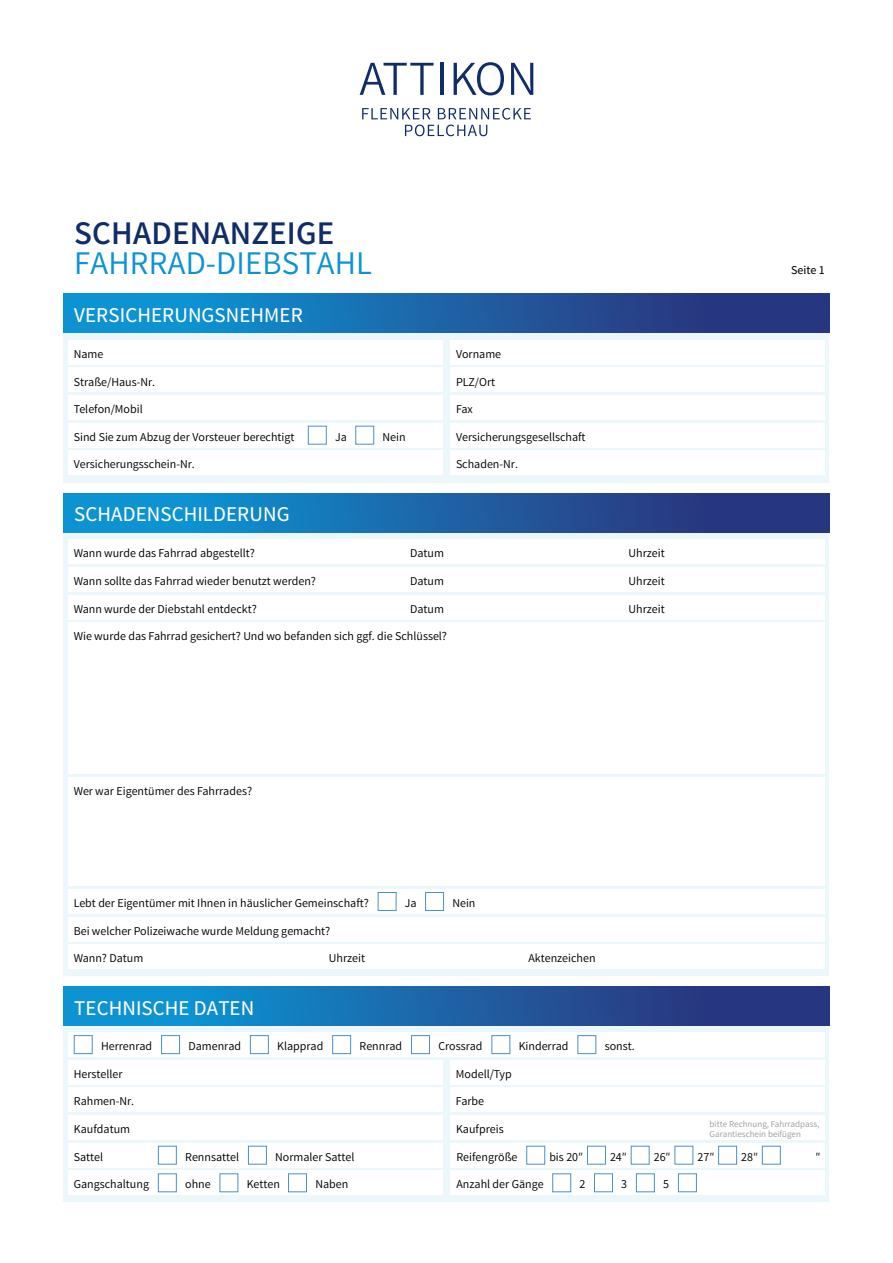
<style>
.page{position:relative;width:893px;height:1263px;background:#fff}
.page>*{position:absolute;margin:0;border:0;box-sizing:border-box;transform-origin:0 0}
.t1{font:33px "Varta";letter-spacing:.005em;color:#0d93d2}
.t2{font:700 33px "Varta";letter-spacing:.005em;color:#102d69}
.t3{font:500 21px "Varta";letter-spacing:.005em;color:#fff}
.t4{font:12px "Varta";color:#000}
.t5{font:500 12px "Varta";color:#000}
.t6{font:9px/10.8px "Varta";color:#9d9d9c}
</style>
<div class="page">
<div style="left:64px;top:1025px;width:765px;height:177px;background:#ecf7fc"></div>
<div style="left:64px;top:333px;width:765px;height:149px;background:#ecf7fc"></div>
<div style="left:64px;top:532px;width:765px;height:444px;background:#ecf7fc"></div>
<svg style="left:360px;top:63px;width:73px;height:32px"></svg>
<hr style="left:440px;top:63px;width:4px;height:32px;background:#102d69">
<svg style="left:454px;top:62px;width:50px;height:33px"></svg>
<svg style="left:511px;top:63px;width:22px;height:32px"></svg>
<svg style="left:362px;top:108px;width:169px;height:28px"></svg>
<div style="left:64px;top:294px;width:765px;height:39px;background:linear-gradient(to right,#0a9fdc,#2d2973)"></div>
<div style="left:64px;top:493px;width:765px;height:39px;background:linear-gradient(to right,#0a9fdc,#2d2973)"></div>
<div style="left:68px;top:340px;width:374px;height:25px;background:#fff"></div>
<div style="left:68px;top:539px;width:757px;height:25px;background:#fff"></div>
<div style="left:68px;top:567px;width:757px;height:25px;background:#fff"></div>
<div style="left:68px;top:595px;width:757px;height:24px;background:#fff"></div>
<div style="left:68px;top:622px;width:757px;height:152px;background:#fff"></div>
<div style="left:68px;top:777px;width:757px;height:109px;background:#fff"></div>
<div style="left:68px;top:368px;width:374px;height:24px;background:#fff"></div>
<div style="left:68px;top:395px;width:374px;height:25px;background:#fff"></div>
<div style="left:68px;top:423px;width:374px;height:24px;background:#fff"></div>
<div style="left:308px;top:426px;width:19px;height:18px;background:#fff;border:1px solid #4b8fcc"></div>
<div style="left:355px;top:426px;width:19px;height:18px;background:#fff;border:1px solid #4b8fcc"></div>
<div style="left:451px;top:340px;width:374px;height:25px;background:#fff"></div>
<div style="left:451px;top:368px;width:374px;height:24px;background:#fff"></div>
<div style="left:451px;top:395px;width:374px;height:25px;background:#fff"></div>
<div style="left:451px;top:423px;width:374px;height:24px;background:#fff"></div>
<div style="left:68px;top:451px;width:374px;height:24px;background:#fff"></div>
<div style="left:451px;top:451px;width:374px;height:24px;background:#fff"></div>
<div style="left:64px;top:987px;width:765px;height:38px;background:linear-gradient(to right,#0a9fdc,#2d2973)"></div>
<div style="left:68px;top:889px;width:757px;height:25px;background:#fff"></div>
<div style="left:68px;top:917px;width:757px;height:24px;background:#fff"></div>
<div style="left:68px;top:944px;width:757px;height:25px;background:#fff"></div>
<div style="left:68px;top:1032px;width:757px;height:25px;background:#fff"></div>
<div style="left:74px;top:1035px;width:19px;height:19px;background:#fff;border:1px solid #4b8fcc"></div>
<div style="left:161px;top:1035px;width:19px;height:19px;background:#fff;border:1px solid #4b8fcc"></div>
<div style="left:250px;top:1035px;width:19px;height:19px;background:#fff;border:1px solid #4b8fcc"></div>
<div style="left:332px;top:1035px;width:19px;height:19px;background:#fff;border:1px solid #4b8fcc"></div>
<div style="left:411px;top:1035px;width:19px;height:19px;background:#fff;border:1px solid #4b8fcc"></div>
<div style="left:491px;top:1035px;width:19px;height:19px;background:#fff;border:1px solid #4b8fcc"></div>
<div style="left:577px;top:1035px;width:19px;height:19px;background:#fff;border:1px solid #4b8fcc"></div>
<div style="left:68px;top:1060px;width:374px;height:24px;background:#fff"></div>
<div style="left:68px;top:1087px;width:374px;height:25px;background:#fff"></div>
<div style="left:68px;top:1115px;width:374px;height:25px;background:#fff"></div>
<div style="left:68px;top:1143px;width:374px;height:24px;background:#fff"></div>
<div style="left:68px;top:1170px;width:374px;height:25px;background:#fff"></div>
<div style="left:451px;top:1170px;width:374px;height:25px;background:#fff"></div>
<div style="left:451px;top:1143px;width:374px;height:24px;background:#fff"></div>
<div style="left:451px;top:1060px;width:374px;height:24px;background:#fff"></div>
<div style="left:451px;top:1087px;width:374px;height:25px;background:#fff"></div>
<div style="left:451px;top:1115px;width:374px;height:25px;background:#fff"></div>
<div style="left:378px;top:892px;width:18px;height:19px;background:#fff;border:1px solid #4b8fcc"></div>
<div style="left:425px;top:892px;width:19px;height:19px;background:#fff;border:1px solid #4b8fcc"></div>
<div style="left:158px;top:1146px;width:19px;height:18px;background:#fff;border:1px solid #4b8fcc"></div>
<div style="left:526px;top:1146px;width:19px;height:18px;background:#fff;border:1px solid #4b8fcc"></div>
<div style="left:587px;top:1146px;width:19px;height:18px;background:#fff;border:1px solid #4b8fcc"></div>
<div style="left:631px;top:1146px;width:19px;height:18px;background:#fff;border:1px solid #4b8fcc"></div>
<div style="left:674px;top:1146px;width:19px;height:18px;background:#fff;border:1px solid #4b8fcc"></div>
<div style="left:718px;top:1146px;width:19px;height:18px;background:#fff;border:1px solid #4b8fcc"></div>
<div style="left:248px;top:1146px;width:19px;height:18px;background:#fff;border:1px solid #4b8fcc"></div>
<div style="left:762px;top:1146px;width:19px;height:18px;background:#fff;border:1px solid #4b8fcc"></div>
<div style="left:158px;top:1173px;width:19px;height:19px;background:#fff;border:1px solid #4b8fcc"></div>
<div style="left:552px;top:1173px;width:19px;height:19px;background:#fff;border:1px solid #4b8fcc"></div>
<div style="left:594px;top:1173px;width:19px;height:19px;background:#fff;border:1px solid #4b8fcc"></div>
<div style="left:636px;top:1173px;width:19px;height:19px;background:#fff;border:1px solid #4b8fcc"></div>
<div style="left:220px;top:1173px;width:18px;height:19px;background:#fff;border:1px solid #4b8fcc"></div>
<div style="left:288px;top:1173px;width:19px;height:19px;background:#fff;border:1px solid #4b8fcc"></div>
<div style="left:678px;top:1173px;width:19px;height:19px;background:#fff;border:1px solid #4b8fcc"></div>
<h1 class="t2" style="left:74px;top:212px;width:261px">SCHADENANZEIGE</h1>
<h1 class="t1" style="left:74px;top:242px;width:299px">FAHRRAD-DIEBSTAHL</h1>
<h2 class="t3" style="left:74px;top:302px;width:230px">VERSICHERUNGSNEHMER</h2>
<p class="t4" style="left:74px;top:346px;width:31px">Name</p>
<p class="t4" style="left:74px;top:374px;width:83px">Straße/Haus-Nr.</p>
<p class="t4" style="left:74px;top:402px;width:70px">Telefon/Mobil</p>
<p class="t4" style="left:74px;top:429px;width:222px">Sind Sie zum Abzug der Vorsteuer berechtigt</p>
<p class="t4" style="left:335px;top:429px;width:13px">Ja</p>
<p class="t4" style="left:383px;top:429px;width:25px">Nein</p>
<p class="t4" style="left:456px;top:346px;width:47px">Vorname</p>
<p class="t4" style="left:456px;top:374px;width:41px">PLZ/Ort</p>
<p class="t4" style="left:456px;top:402px;width:18px">Fax</p>
<p class="t4" style="left:456px;top:429px;width:131px">Versicherungsgesellschaft</p>
<p class="t4" style="left:74px;top:457px;width:122px">Versicherungsschein-Nr.</p>
<p class="t4" style="left:456px;top:457px;width:63px">Schaden-Nr.</p>
<h2 class="t3" style="left:74px;top:501px;width:217px">SCHADENSCHILDERUNG</h2>
<p class="t4" style="left:74px;top:546px;width:182px">Wann wurde das Fahrrad abgestellt?</p>
<p class="t4" style="left:74px;top:573px;width:244px">Wann sollte das Fahrrad wieder benutzt werden?</p>
<p class="t4" style="left:74px;top:601px;width:185px">Wann wurde der Diebstahl entdeckt?</p>
<p class="t4" style="left:74px;top:629px;width:375px">Wie wurde das Fahrrad gesichert? Und wo befanden sich ggf. die Schlüssel?</p>
<p class="t4" style="left:410px;top:546px;width:35px">Datum</p>
<p class="t4" style="left:410px;top:573px;width:35px">Datum</p>
<p class="t4" style="left:410px;top:601px;width:35px">Datum</p>
<p class="t4" style="left:629px;top:546px;width:38px">Uhrzeit</p>
<p class="t4" style="left:629px;top:573px;width:38px">Uhrzeit</p>
<p class="t4" style="left:629px;top:601px;width:38px">Uhrzeit</p>
<p class="t4" style="left:74px;top:783px;width:180px">Wer war Eigentümer des Fahrrades?</p>
<p class="t4" style="left:74px;top:895px;width:297px">Lebt der Eigentümer mit Ihnen in häuslicher Gemeinschaft?</p>
<p class="t4" style="left:74px;top:923px;width:258px">Bei welcher Polizeiwache wurde Meldung gemacht?</p>
<p class="t4" style="left:74px;top:951px;width:71px">Wann? Datum</p>
<p class="t4" style="left:329px;top:951px;width:38px">Uhrzeit</p>
<p class="t4" style="left:528px;top:951px;width:69px">Aktenzeichen</p>
<p class="t4" style="left:405px;top:895px;width:13px">Ja</p>
<p class="t4" style="left:452px;top:895px;width:25px">Nein</p>
<h2 class="t3" style="left:74px;top:994px;width:181px">TECHNISCHE DATEN</h2>
<p class="t5" style="left:791px;top:262px;width:35px">Seite 1</p>
<p class="t4" style="left:101px;top:1039px;width:53px">Herrenrad</p>
<p class="t4" style="left:188px;top:1039px;width:54px">Damenrad</p>
<p class="t4" style="left:277px;top:1039px;width:48px">Klapprad</p>
<p class="t4" style="left:359px;top:1039px;width:44px">Rennrad</p>
<p class="t4" style="left:438px;top:1039px;width:46px">Crossrad</p>
<p class="t4" style="left:519px;top:1039px;width:51px">Kinderrad</p>
<p class="t4" style="left:605px;top:1039px;width:31px">sonst.</p>
<p class="t4" style="left:74px;top:1066px;width:50px">Hersteller</p>
<p class="t4" style="left:74px;top:1094px;width:62px">Rahmen-Nr.</p>
<p class="t4" style="left:74px;top:1121px;width:58px">Kaufdatum</p>
<p class="t4" style="left:74px;top:1149px;width:31px">Sattel</p>
<p class="t4" style="left:74px;top:1177px;width:77px">Gangschaltung</p>
<p class="t4" style="left:456px;top:1177px;width:89px">Anzahl der Gänge</p>
<p class="t4" style="left:456px;top:1066px;width:57px">Modell/Typ</p>
<p class="t4" style="left:456px;top:1094px;width:30px">Farbe</p>
<p class="t4" style="left:456px;top:1121px;width:49px">Kaufpreis</p>
<p class="t6" style="left:710px;top:1118px;width:111px">bitte Rechnung, Fahrradpass,<br>Garantieschein beifügen</p>
<p class="t4" style="left:456px;top:1149px;width:63px">Reifengröße</p>
<p class="t4" style="left:185px;top:1149px;width:55px">Rennsattel</p>
<p class="t4" style="left:275px;top:1149px;width:81px">Normaler Sattel</p>
<p class="t4" style="left:549px;top:1149px;width:35px">bis 20″</p>
<p class="t4" style="left:610px;top:1149px;width:18px">24″</p>
<p class="t4" style="left:654px;top:1149px;width:18px">26″</p>
<p class="t4" style="left:697px;top:1149px;width:18px">27″</p>
<p class="t4" style="left:741px;top:1149px;width:18px">28″</p>
<p class="t4" style="left:816px;top:1149px;width:7px">″</p>
<p class="t4" style="left:185px;top:1177px;width:27px">ohne</p>
<p class="t4" style="left:247px;top:1177px;width:35px">Ketten</p>
<p class="t4" style="left:315px;top:1177px;width:34px">Naben</p>
<p class="t4" style="left:580px;top:1177px;width:7px">2</p>
<p class="t4" style="left:621px;top:1177px;width:7px">3</p>
<p class="t4" style="left:663px;top:1177px;width:7px">5</p>
</div>
